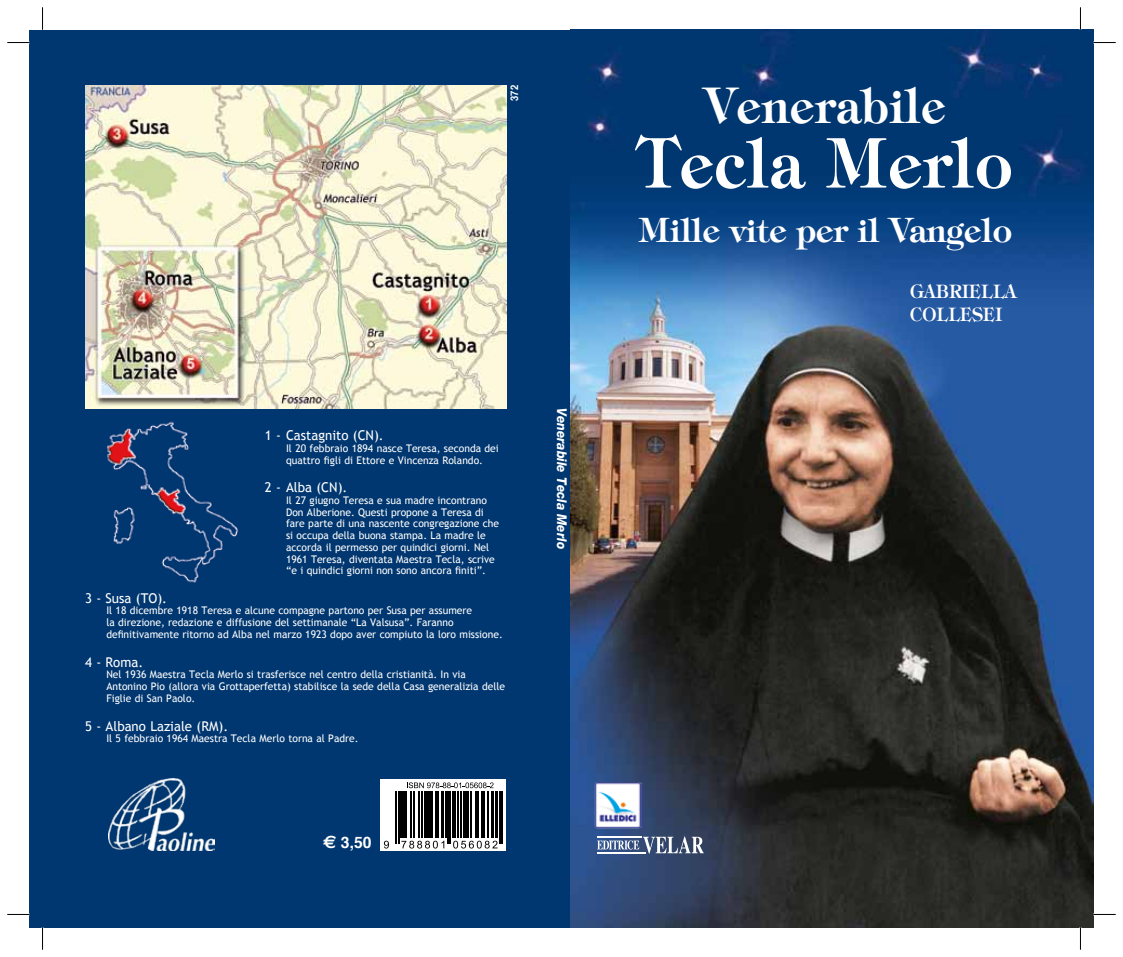
<style>
.page{position:relative;width:1123px;height:957px;background:#fff}
.page>*{position:absolute;margin:0;border:0;box-sizing:border-box;transform-origin:0 0}
.t1{font:600 69px "Tiffany";letter-spacing:.02em;color:#fff;scale:.9 1}
.t2{font:600 49.5px "Tiffany";letter-spacing:.02em;color:#fff;scale:.9 1}
.t3{font:600 33.75px "Tiffany";color:#fff;scale:.95 1}
.t4{font:600 18.6px/22.4px "Tiffany";color:#fff;scale:.9 1}
.t5{font:700 15.75px "Helvetica";color:#fff}
.t6{font:13.5px "Trebuchet MS";color:#fff}
.t7{font:italic 800 13.5px "Helvetica Neue";color:#fff;scale:.9 1}
.t8{font:10.5px/11.7px "Trebuchet MS";color:#fff}
.t9{font:700 10.5px "Helvetica";color:#fff;scale:.9 1}
.s1{font-family:"Euro Sans";font-size:18px}
</style>
<div class="page">
<img style="left:570px;top:30px;width:523px;height:897px">
<div style="left:30px;top:30px;width:540px;height:897px;background:#003770"></div>
<img style="left:85px;top:85px;width:421px;height:323px">
<img style="left:107px;top:421px;width:132px;height:162px">
<img style="left:595px;top:782px;width:46px;height:46px">
<svg style="left:597px;top:836px;width:107px;height:17px"></svg>
<svg style="left:381px;top:790px;width:125px;height:60px;background:#b9b9b9"></svg>
<svg style="left:384px;top:840px;width:5px;height:8px"></svg>
<hr style="left:396px;top:790px;width:1px;height:54px;background:#000">
<hr style="left:398px;top:790px;width:1px;height:54px;background:#000">
<hr style="left:400px;top:790px;width:4px;height:48px;background:#000">
<hr style="left:405px;top:790px;width:2px;height:48px;background:#000">
<hr style="left:410px;top:790px;width:1px;height:48px;background:#000">
<hr style="left:414px;top:790px;width:1px;height:48px;background:#000">
<hr style="left:418px;top:790px;width:1px;height:48px;background:#000">
<hr style="left:422px;top:790px;width:1px;height:48px;background:#000">
<hr style="left:424px;top:790px;width:2px;height:48px;background:#000">
<hr style="left:427px;top:790px;width:4px;height:48px;background:#000">
<hr style="left:432px;top:790px;width:1px;height:48px;background:#000">
<hr style="left:435px;top:790px;width:3px;height:48px;background:#000">
<hr style="left:441px;top:790px;width:2px;height:48px;background:#000">
<hr style="left:445px;top:790px;width:1px;height:48px;background:#000">
<svg style="left:401px;top:840px;width:43px;height:8px"></svg>
<hr style="left:447px;top:790px;width:2px;height:54px;background:#000">
<hr style="left:450px;top:790px;width:1px;height:54px;background:#000">
<hr style="left:452px;top:790px;width:3px;height:48px;background:#000">
<hr style="left:458px;top:790px;width:1px;height:48px;background:#000">
<hr style="left:460px;top:790px;width:1px;height:48px;background:#000">
<hr style="left:463px;top:790px;width:4px;height:48px;background:#000">
<hr style="left:468px;top:790px;width:1px;height:48px;background:#000">
<hr style="left:470px;top:790px;width:1px;height:48px;background:#000">
<hr style="left:476px;top:790px;width:3px;height:48px;background:#000">
<hr style="left:481px;top:790px;width:1px;height:48px;background:#000">
<hr style="left:483px;top:790px;width:2px;height:48px;background:#000">
<hr style="left:487px;top:790px;width:1px;height:48px;background:#000">
<hr style="left:491px;top:790px;width:3px;height:48px;background:#000">
<hr style="left:495px;top:790px;width:2px;height:48px;background:#000">
<svg style="left:453px;top:840px;width:44px;height:8px"></svg>
<hr style="left:499px;top:790px;width:1px;height:54px;background:#000">
<hr style="left:501px;top:790px;width:2px;height:54px;background:#000">
<img style="left:109px;top:778px;width:106px;height:72px">
<div style="left:381px;top:779px;width:125px;height:11px;background:#fff"></div>
<svg style="left:407px;top:782px;width:86px;height:6px"></svg>
<svg style="left:7px;top:42px;width:23px;height:1px"></svg>
<svg style="left:1093px;top:42px;width:22px;height:1px"></svg>
<svg style="left:7px;top:914px;width:23px;height:1px"></svg>
<svg style="left:1093px;top:914px;width:22px;height:1px"></svg>
<svg style="left:42px;top:7px;width:1px;height:23px"></svg>
<svg style="left:42px;top:927px;width:1px;height:22px"></svg>
<svg style="left:1080px;top:7px;width:1px;height:23px"></svg>
<svg style="left:1080px;top:927px;width:1px;height:22px"></svg>
<p class="t9" style="left:506px;top:101px;width:19px;rotate:-90deg">372</p>
<p class="t6" style="left:265px;top:427px;width:120px">1 - Castagnito (CN).</p>
<p class="t8" style="left:286px;top:442px;width:214px">Il 20 febbraio 1894 nasce Teresa, seconda dei quattro figli di Ettore e Vincenza Rolando.</p>
<p class="t6" style="left:265px;top:479px;width:84px">2 - Alba (CN).</p>
<p class="t8" style="left:286px;top:494px;width:215px">Il 27 giugno Teresa e sua madre incontrano Don Alberione. Questi propone a Teresa di fare parte di una nascente congregazione che si occupa della buona stampa. La madre le accorda il permesso per quindici giorni. Nel 1961 Teresa, diventata Maestra Tecla, scrive “e i quindici giorni non sono ancora finiti”.</p>
<p class="t6" style="left:85px;top:590px;width:83px">3 - Susa (TO).</p>
<p class="t8" style="left:106px;top:605px;width:398px">Il 18 dicembre 1918 Teresa e alcune compagne partono per Susa per assumere<br>la direzione, redazione e diffusione del settimanale “La Valsusa”. Faranno definitivamente ritorno ad Alba nel marzo 1923 dopo aver compiuto la loro missione.</p>
<p class="t6" style="left:85px;top:654px;width:60px">4 - Roma.</p>
<p class="t8" style="left:106px;top:669px;width:400px">Nel 1936 Maestra Tecla Merlo si trasferisce nel centro della cristianità. In via<br>Antonino Pio (allora via Grottaperfetta) stabilisce la sede della Casa generalizia delle<br>Figlie di San Paolo.</p>
<p class="t6" style="left:85px;top:718px;width:145px">5 - Albano Laziale (RM).</p>
<p class="t8" style="left:106px;top:733px;width:254px">Il 5 febbraio 1964 Maestra Tecla Merlo torna al Padre.</p>
<h3 class="t5" style="left:323px;top:830px;width:50px"><span class="s1">€</span> 3,50</h3>
<p class="t7" style="left:570px;top:408px;width:158px;rotate:90deg">Venerabile Tecla Merlo</p>
<h2 class="t2" style="left:704px;top:74px;width:270px">Venerabile</h2>
<h1 class="t1" style="left:638px;top:119px;width:418px">Tecla Merlo</h1>
<h3 class="t3" style="left:638px;top:208px;width:395px">Mille vite per il Vangelo</h3>
<h3 class="t4" style="left:910px;top:281px;width:120px">GABRIELLA<br>COLLESEI</h3>
</div>
